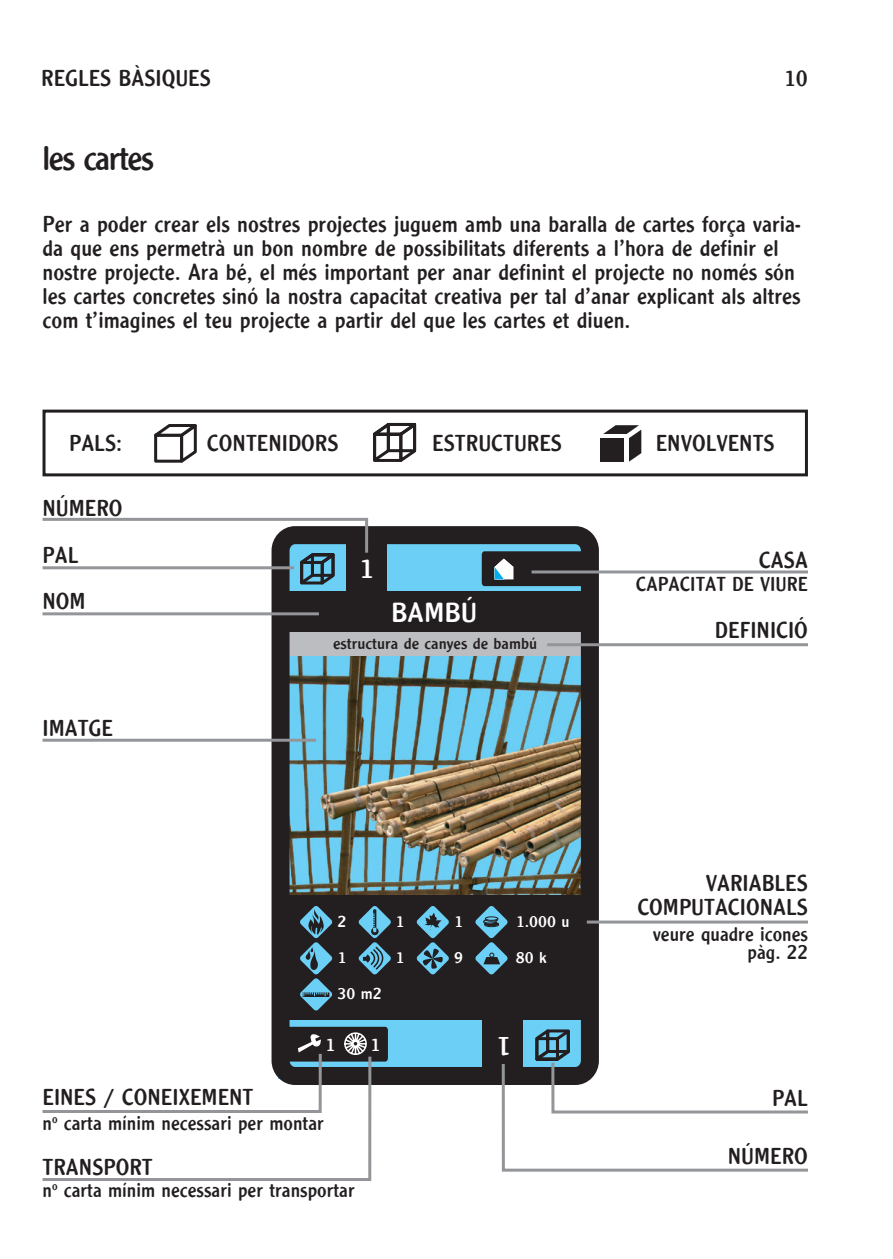
<style>
.page{position:relative;width:893px;height:1259px;background:#fff}
.page>*{position:absolute;margin:0;border:0;box-sizing:border-box;transform-origin:0 0}
.t1{font:36px "Clearface Got T Regu Ro 1";letter-spacing:-.04em;color:#231f20}
.t2{font:28.8px "Clearface Got T Regu Ro 1";color:#fff;scale:1.06 1}
.t3{font:24px/24px "Clearface Got T Regu Ro 1";color:#231f20}
.t4{font:21px/18px "Clearface Got T Regu Ro 1";color:#231f20;text-align:right}
.t5{font:19.2px "Clearface Got T Regu Ro 1";color:#fff;scale:1.06 1}
.t6{font:16.8px "Clearface Got T Regu Ro 1";color:#231f20;scale:1.06 1}
.t7{font:16.8px/36px "Clearface Got T Regu Ro 1";color:#fff;scale:1.06 1}
</style>
<div class="page">
<svg style="left:263px;top:526px;width:345px;height:550px;background:#5a6f74"></svg>
<hr style="left:531px;top:570px;width:277px;height:3px;background:#939598">
<hr style="left:547px;top:643px;width:261px;height:3px;background:#939598">
<hr style="left:587px;top:920px;width:221px;height:3px;background:#939598">
<svg style="left:500px;top:1025px;width:308px;height:147px"></svg>
<svg style="left:42px;top:517px;width:328px;height:72px"></svg>
<hr style="left:43px;top:612px;width:276px;height:3px;background:#939598">
<hr style="left:43px;top:738px;width:273px;height:3px;background:#939598">
<svg style="left:42px;top:1026px;width:346px;height:155px"></svg>
<hr style="left:43px;top:566px;width:251px;height:3px;background:#939598">
<svg style="left:154px;top:424px;width:43px;height:39px"></svg>
<svg style="left:373px;top:422px;width:44px;height:40px"></svg>
<div style="left:600px;top:438px;width:24px;height:24px;background:#231f20"></div>
<svg style="left:603px;top:425px;width:38px;height:37px"></svg>
<div style="left:43px;top:409px;width:765px;height:67px;border:3px solid #231f20"></div>
<p class="t3" style="left:41px;top:66px;width:171px">REGLES BÀSIQUES</p>
<h1 class="t1" style="left:43px;top:138px;width:113px">les cartes</h1>
<p class="t3" style="left:784px;top:66px;width:25px">10</p>
<p class="t3" style="left:43px;top:212px;width:760px">Per a poder crear els nostres projectes juguem amb una baralla de cartes força varia&shy;da que ens permetrà un bon nombre de possibilitats diferents a l’hora de definir el nostre projecte. Ara bé, el més important per anar definint el projecte no només són les cartes concretes sinó la nostra capacitat creativa per tal d’anar explicant als altres com t’imagines el teu projecte a partir del que les cartes et diuen.</p>
<p class="t3" style="left:69px;top:430px;width:55px">PALS:</p>
<p class="t3" style="left:43px;top:495px;width:82px">NÚMERO</p>
<p class="t3" style="left:43px;top:542px;width:37px">PAL</p>
<p class="t3" style="left:43px;top:589px;width:45px">NOM</p>
<p class="t3" style="left:43px;top:715px;width:72px">IMATGE</p>
<p class="t3" style="left:207px;top:430px;width:133px">CONTENIDORS</p>
<p class="t3" style="left:432px;top:430px;width:131px">ESTRUCTURES</p>
<p class="t3" style="left:656px;top:430px;width:121px">ENVOLVENTS</p>
<p class="t2" style="left:359px;top:552px;width:16px">1</p>
<p class="t2" style="left:391px;top:596px;width:83px">BAMBÚ</p>
<p class="t6" style="left:333px;top:634px;width:194px">estructura de canyes de bambú</p>
<p class="t3" style="left:759px;top:548px;width:50px">CASA</p>
<p class="t4" style="left:636px;top:574px;width:174px">CAPACITAT DE VIURE</p>
<p class="t3" style="left:715px;top:617px;width:95px">DEFINICIÓ</p>
<p class="t7" style="left:338px;top:903px;width:43px">2<br>1<br>30 m2</p>
<p class="t7" style="left:395px;top:903px;width:10px">1<br>1</p>
<p class="t7" style="left:454px;top:903px;width:10px">1<br>9</p>
<p class="t7" style="left:516px;top:903px;width:52px">1.000 u<br>80 k</p>
<p class="t5" style="left:325px;top:1033px;width:11px">1</p>
<p class="t5" style="left:370px;top:1033px;width:11px">1</p>
<p class="t2" style="left:512px;top:1062px;width:16px;rotate:-180deg">1</p>
<p class="t3" style="left:637px;top:871px;width:172px;text-align:right">VARIABLES<br>COMPUTACIONALS</p>
<p class="t4" style="left:653px;top:925px;width:156px">veure quadre icones pàg. 22</p>
<p class="t3" style="left:43px;top:1084px;width:212px">EINES / CONEIXEMENT</p>
<p class="t4" style="left:43px;top:1113px;width:283px">n<sup>o</sup> carta mínim necessari per montar</p>
<p class="t3" style="left:43px;top:1154px;width:112px">TRANSPORT</p>
<p class="t4" style="left:43px;top:1180px;width:314px">n<sup>o</sup> carta mínim necessari per transportar</p>
<p class="t3" style="left:772px;top:1085px;width:37px">PAL</p>
<p class="t3" style="left:728px;top:1143px;width:82px">NÚMERO</p>
</div>
